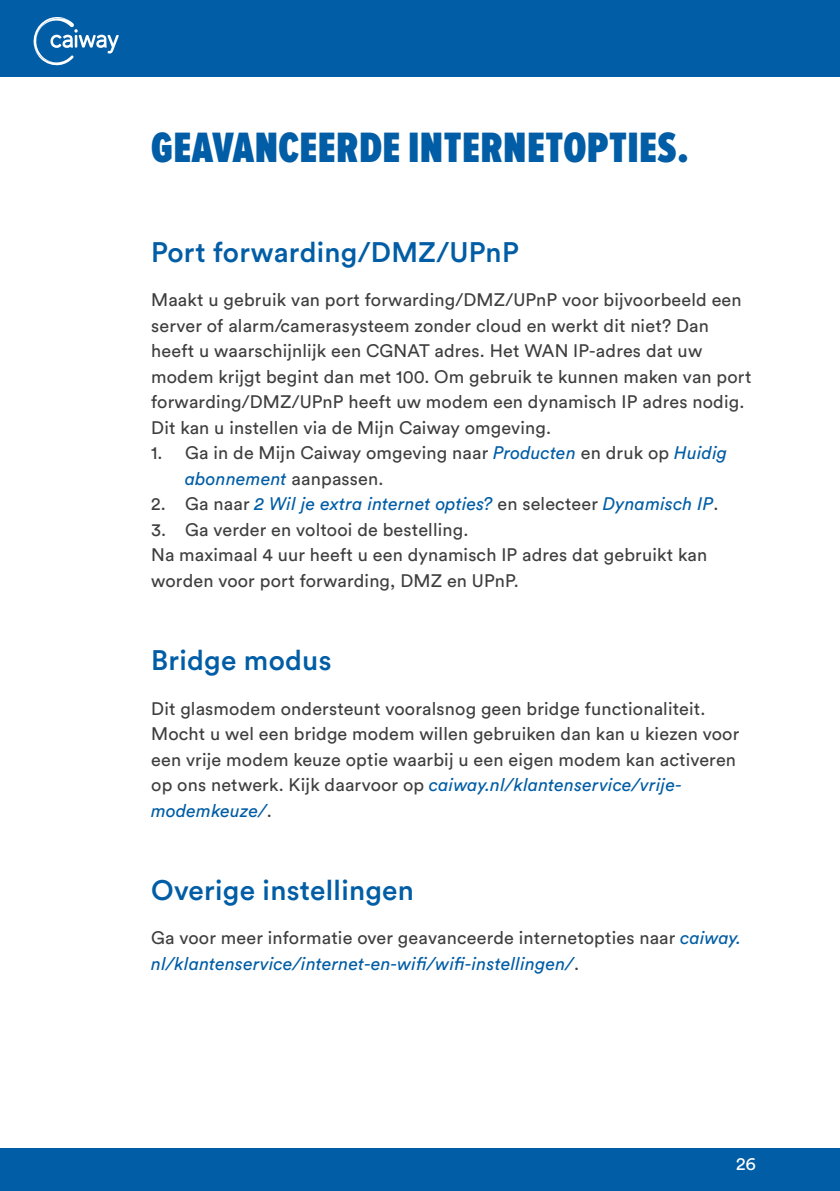
<style>
.page{position:relative;width:840px;height:1191px;background:#fff}
.page>*{position:absolute;margin:0;border:0;box-sizing:border-box;transform-origin:0 0}
.Heading_1_no_number{font:900 44px "Proxima Nova Ex Cn";letter-spacing:.01em;color:#015da5}
.Heading_2_no_number{font:500 28px "Circular Pro";letter-spacing:.01em;color:#015da5}
.Body_text{font:18px/25.6px "Circular Pro";letter-spacing:.01em;color:#3e3e3f}
.Body_text-2{font:italic 18px/25.6px "Circular Pro";letter-spacing:.01em;color:#015da5}
.t1{font:18px "Circular Pro";color:#fff}
.s1{font-style:italic;color:#015da5}
.s2{font-style:normal;color:#3e3e3f}
</style>
<div class="page">
<div style="left:0;top:0;width:839px;height:77px;background:#015da5"></div>
<svg style="left:34px;top:17px;width:85px;height:48px"></svg>
<div style="left:0;top:1148px;width:839px;height:43px;background:#015da5"></div>
<p class="Heading_1_no_number" style="left:151px;top:123px;width:539px">GEAVANCEERDE INTERNETOPTIES.</p>
<p class="Heading_2_no_number" style="left:151px;top:233px;width:369px">Port forwarding/DMZ/UPnP</p>
<p class="Body_text" style="left:151px;top:286px;width:591px">Maakt u gebruik van port forwarding/DMZ/UPnP voor bijvoorbeeld een</p>
<p class="Body_text" style="left:151px;top:312px;width:601px">server of alarm/camerasysteem zonder cloud en werkt dit niet? Dan heeft u waarschijnlijk een CGNAT adres. Het WAN IP-adres dat uw modem krijgt begint dan met 100. Om gebruik te kunnen maken van port forwarding/DMZ/UPnP heeft uw modem een dynamisch IP adres nodig.<br>Dit kan u instellen via de Mijn Caiway omgeving.</p>
<p class="Body_text" style="left:185px;top:439px;width:543px;text-indent:-34px">1. Ga in de Mijn Caiway omgeving naar <span class="s1">Producten</span> en druk op <span class="s1">Huidig abonnement</span> aanpassen.</p>
<p class="Body_text-2" style="left:151px;top:490px;width:568px"><span class="s2">2. Ga naar</span> 2 Wil je extra internet opties? <span class="s2">en selecteer</span> Dynamisch IP<span class="s2">.</span></p>
<p class="Body_text" style="left:151px;top:516px;width:318px">3. Ga verder en voltooi de bestelling.</p>
<p class="Body_text" style="left:151px;top:541px;width:557px">Na maximaal 4 uur heeft u een dynamisch IP adres dat gebruikt kan worden voor port forwarding, DMZ en UPnP.</p>
<p class="Heading_2_no_number" style="left:151px;top:641px;width:182px">Bridge modus</p>
<p class="Body_text" style="left:151px;top:694px;width:589px">Dit glasmodem ondersteunt vooralsnog geen bridge functionaliteit.<br>Mocht u wel een bridge modem willen gebruiken dan kan u kiezen voor een vrije modem keuze optie waarbij u een eigen modem kan activeren op ons netwerk. Kijk daarvoor op <span class="s1">caiway.nl/klantenservice/vrije&shy;modemkeuze/</span>.</p>
<p class="Heading_2_no_number" style="left:151px;top:871px;width:264px">Overige instellingen</p>
<p class="Body_text-2" style="left:151px;top:924px;width:591px"><span class="s2">Ga voor meer informatie over geavanceerde internetopties naar</span> caiway. nl/klantenservice/internet-en-wifi/wifi-instellingen/<span class="s2">.</span></p>
<p class="t1" style="left:735px;top:1151px;width:21px">26</p>
</div>
